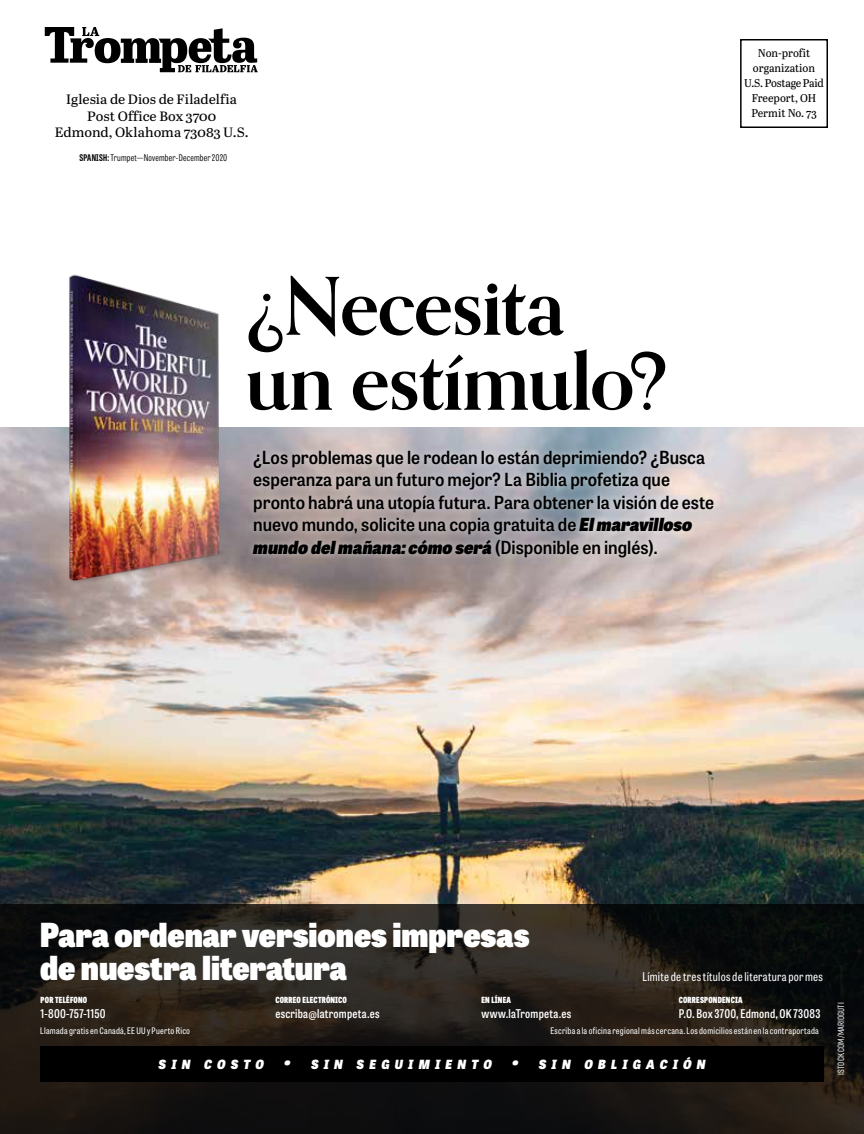
<style>
.page{position:relative;width:864px;height:1134px;background:#fff}
.page>*{position:absolute;margin:0;border:0;box-sizing:border-box;transform-origin:0 0}
.t1{font:700 79.5px/75px "Orpheus Pro";letter-spacing:-.015em;color:#000}
.t2{font:800 33px/33px "Tablet Gothic Narrow";color:#fff}
.t3{font:18px/22.5px "Tablet Gothic Narrow Sb";color:#000}
.t4{font:italic 800 18px "Tablet Gothic Narrow";letter-spacing:.005em;color:#000}
.t5{font:13.5px/16.5px "Abril Text";color:#000;text-align:center;scale:1.05 1}
.t6{font:italic 800 12.6px "Tablet Gothic Narrow";letter-spacing:.425em;color:#fff}
.t7{font:600 12px "Tablet Gothic Condensed";letter-spacing:.02em;color:#fff}
.t8{font:12px "Tablet Gothic Condensed";letter-spacing:.02em;color:#fff}
.t9{font:11.25px/15px "Abril Titling";letter-spacing:-.005em;color:#000;text-align:center}
.t10{font:300 9.15px "Tablet Gothic Compressed";letter-spacing:.02em;color:#000;scale:1.05 1}
.t11{font:9px "Tablet Gothic Condensed";letter-spacing:.03em;color:#fff}
.t12{font:500 9px "Rift Soft";letter-spacing:.01em;color:#fff}
.t13{font:800 8.4px "Tablet Gothic Condensed";letter-spacing:.025em;color:#fff}
.s1{font-weight:700}
.s2{font-family:"Tablet Gothic Narrow";font-weight:800;font-style:italic}
.s3{font-family:"Tablet Gothic Narrow Sb";font-weight:400;font-style:normal}
.s4{color:#000}
.s5{font-size:18px}
</style>
<div class="page">
<img style="left:0;top:626px;width:864px;height:278px">
<svg style="left:0;top:427px;width:864px;height:199px;background:#c7bbb9"></svg>
<svg style="left:0;top:904px;width:864px;height:230px;background:#1f1b17"></svg>
<div style="left:40px;top:1046px;width:784px;height:36px;background:#000"></div>
<img style="left:40px;top:274px;width:244px;height:330px">
<div style="left:242px;top:269px;width:430px;height:148px;background:#fff"></div>
<div style="left:247px;top:443px;width:473px;height:121px;background:#fff;opacity:.5"></div>
<svg style="left:45px;top:27px;width:213px;height:45px"></svg>
<div style="left:740px;top:39px;width:88px;height:89px;border:2px solid #000"></div>
<p class="t5" style="left:55px;top:91px;width:186px">Iglesia de Dios de Filadelfia<br>Post Office Box 3700<br>Edmond, Oklahoma 73083 U.S.</p>
<p class="t10" style="left:79px;top:152px;width:142px"><span class="s1">SPANISH:</span> Trumpet—November-December 2020</p>
<p class="t9" style="left:744px;top:45px;width:81px">Non-profit organization<br>U.S. Postage Paid<br>Freeport, OH<br>Permit No. 73</p>
<h1 class="t1" style="left:246px;top:268px;width:424px">¿Necesita un estímulo?</h1>
<p class="t3" style="left:253px;top:445px;width:462px">¿Los problemas que le rodean lo están deprimiendo? ¿Busca esperanza para un futuro mejor? La Biblia profetiza que pronto habrá una utopía futura. Para obtener la visión de este nuevo mundo, solicite una copia gratuita de <span class="s2">El maravilloso</span></p>
<p class="t4" style="left:253px;top:534px;width:406px">mundo del mañana: cómo será <span class="s3">(Disponible en inglés).</span></p>
<h2 class="t2" style="left:40px;top:916px;width:491px">Para ordenar versiones impresas de nuestra literatura</h2>
<p class="t8" style="left:642px;top:969px;width:182px">Límite de tres títulos de literatura por mes</p>
<p class="t13" style="left:41px;top:993px;width:48px">POR TELÉFONO</p>
<p class="t7" style="left:41px;top:1005px;width:66px">1-800-757-1150</p>
<p class="t13" style="left:275px;top:993px;width:73px">CORREO ELECTRÓNICO</p>
<p class="t7" style="left:275px;top:1005px;width:106px">escriba@latrompeta.es</p>
<p class="t13" style="left:481px;top:993px;width:31px">EN LÍNEA</p>
<p class="t7" style="left:481px;top:1005px;width:91px">www.laTrompeta.es</p>
<p class="t13" style="left:679px;top:993px;width:65px">CORRESPONDENCIA</p>
<p class="t7" style="left:679px;top:1005px;width:143px">P.O. Box 3700, Edmond, OK 73083</p>
<p class="t11" style="left:550px;top:1025px;width:272px">Escriba a la oficina regional más cercana. Los domicilios están en la contraportada<span class="s4">.</span></p>
<p class="t6" style="left:159px;top:1055px;width:548px">SIN COSTO <span class="s5">•</span> SIN SEGUIMIENTO <span class="s5">•</span> SIN OBLIGACIÓN</p>
<p class="t11" style="left:40px;top:1025px;width:151px">Llamada gratis en Canadá, EE UU y Puerto Rico</p>
<p class="t12" style="left:835px;top:1075px;width:74px;rotate:-90deg">ISTOCK.COM/MARIOGUTI</p>
</div>
